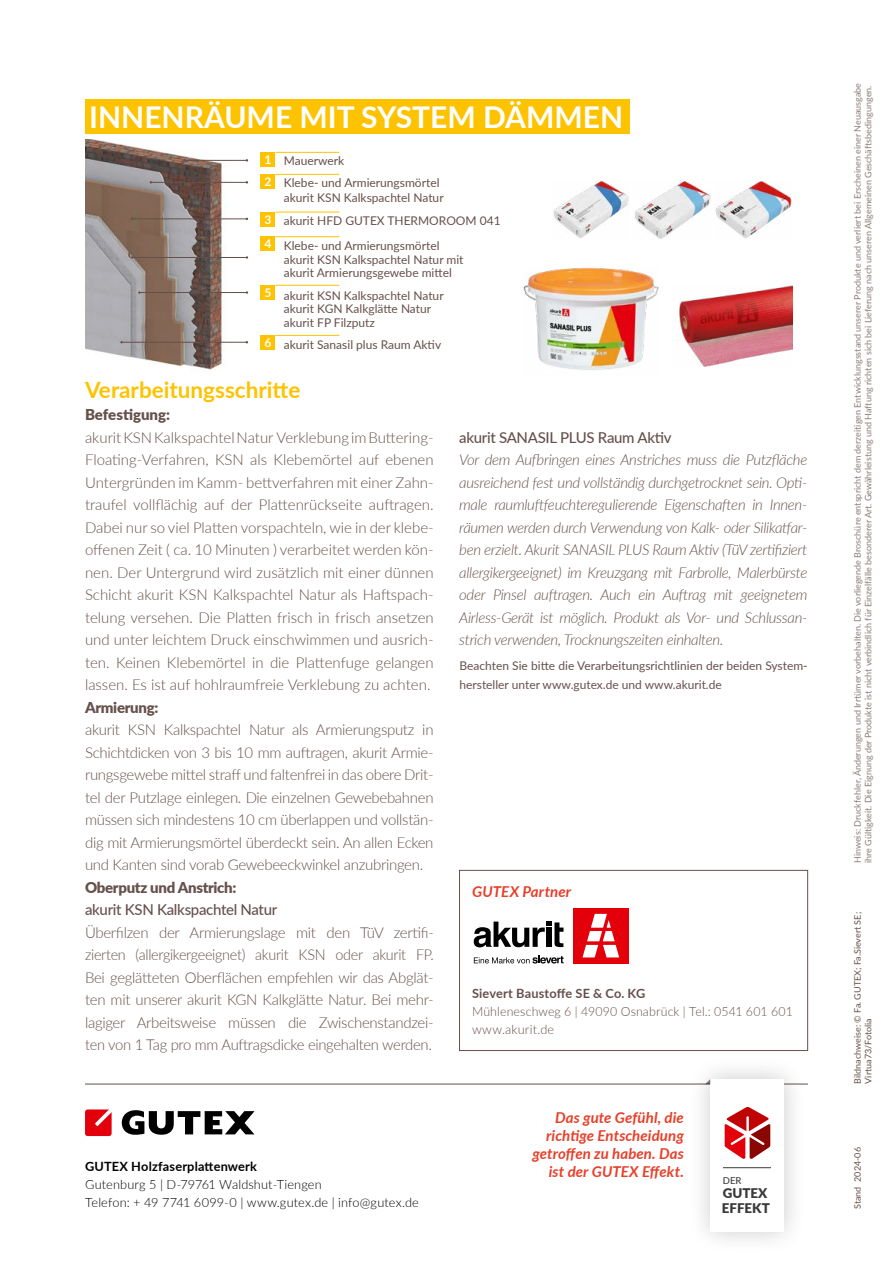
<style>
.page{position:relative;width:893px;height:1263px;background:#fff}
.page>*{position:absolute;margin:0;border:0;box-sizing:border-box;transform-origin:0 0}
.t1{font:700 30px "Lato";color:#fff}
.t2{font:700 22.5px "Lato";color:#fdc300}
.t3{font:300 15px/22.5px "Lato";letter-spacing:-.02em;color:#66514c;text-align:justify}
.t4{font:300 15px/22.5px "Lato";color:#65504b;text-align:justify}
.t5{font:italic 300 15px/22.5px "Lato";letter-spacing:-.02em;color:#66514c;text-align:justify}
.t6{font:italic 700 15px/18px "Lato";letter-spacing:.005em;color:#e83f29;text-align:right}
.t7{font:500 15px "Lato";letter-spacing:-.02em;color:#66514c}
.t8{font:900 15px "Lato";letter-spacing:-.02em;color:#66514c}
.t9{font:900 15px "Lato";color:#65504b}
.t10{font:900 13.35px/14.9px "Lato";color:#3a3a39}
.t11{font:300 12.75px/18px "Lato";letter-spacing:.01em;color:#000}
.t12{font:300 12.75px/18px "Lato";letter-spacing:.01em;color:#65504b}
.t13{font:700 12.75px "Lato";letter-spacing:.015em;color:#000}
.t14{font:700 12.75px "Lato";letter-spacing:.015em;color:#65504b}
.t15{font:12px/13.5px "Lato";color:#66514c}
.t16{font:12px/22.5px "Lato";color:#65504b}
.t17{font:700 12px "Lato";color:#fff}
.t18{font:500 9.45px "Lato";color:#3a3a39}
.t19{font:9px/10.8px "Lato";color:#8c7b77}
.t20{font:9px/10.8px "Lato";color:#65504b}
.s1{color:#65504b}
</style>
<div class="page">
<hr style="left:85px;top:1084px;width:723px;height:1px;background:#65504b">
<div style="left:687px;top:1056px;width:120px;height:199px;background:#000;opacity:.21"></div>
<svg style="left:705px;top:1079px;width:79px;height:152px"></svg>
<hr style="left:723px;top:1167px;width:48px;height:1px;background:#3a3a39">
<svg style="left:122px;top:1110px;width:132px;height:25px"></svg>
<svg style="left:85px;top:1109px;width:27px;height:27px"></svg>
<div style="left:459px;top:870px;width:349px;height:181px;border:1px solid #65504b"></div>
<div style="left:85px;top:99px;width:545px;height:34px;background:#fdc300"></div>
<img style="left:85px;top:140px;width:197px;height:230px">
<div style="left:260px;top:236px;width:15px;height:15px;background:#fdc300"></div>
<div style="left:260px;top:285px;width:15px;height:15px;background:#fdc300"></div>
<div style="left:260px;top:212px;width:15px;height:15px;background:#fdc300"></div>
<div style="left:260px;top:174px;width:15px;height:15px;background:#fdc300"></div>
<div style="left:260px;top:152px;width:15px;height:15px;background:#fdc300"></div>
<hr style="left:185px;top:160px;width:62px;height:1px;background:#65504b">
<hr style="left:151px;top:182px;width:96px;height:1px;background:#65504b">
<hr style="left:132px;top:257px;width:115px;height:1px;background:#65504b">
<hr style="left:122px;top:342px;width:125px;height:1px;background:#65504b">
<hr style="left:132px;top:218px;width:115px;height:1px;background:#65504b">
<svg style="left:474px;top:921px;width:89px;height:26px"></svg>
<div style="left:573px;top:908px;width:55px;height:55px;background:#e3000b"></div>
<svg style="left:582px;top:914px;width:37px;height:43px"></svg>
<svg style="left:474px;top:955px;width:90px;height:8px"></svg>
<img style="left:523px;top:267px;width:136px;height:103px">
<img style="left:553px;top:181px;width:76px;height:57px">
<img style="left:715px;top:181px;width:77px;height:58px">
<img style="left:679px;top:285px;width:113px;height:81px">
<img style="left:634px;top:180px;width:77px;height:59px">
<div style="left:260px;top:335px;width:15px;height:15px;background:#fdc300"></div>
<hr style="left:139px;top:292px;width:108px;height:1px;background:#65504b">
<hr style="left:275px;top:174px;width:64px;height:1px;background:#fdc300">
<hr style="left:275px;top:152px;width:64px;height:1px;background:#fdc300">
<hr style="left:275px;top:236px;width:64px;height:1px;background:#fdc300">
<hr style="left:275px;top:285px;width:64px;height:1px;background:#fdc300">
<hr style="left:275px;top:335px;width:64px;height:1px;background:#fdc300">
<hr style="left:275px;top:212px;width:64px;height:1px;background:#fdc300">
<h1 class="t1" style="left:89px;top:95px;width:535px">INNENRÄUME MIT SYSTEM DÄMMEN</h1>
<p class="t17" style="left:264px;top:151px;width:8px">1</p>
<p class="t17" style="left:264px;top:173px;width:8px">2</p>
<p class="t17" style="left:264px;top:210px;width:8px">3</p>
<p class="t17" style="left:264px;top:235px;width:8px">4</p>
<p class="t17" style="left:264px;top:284px;width:8px">5</p>
<p class="t17" style="left:264px;top:334px;width:8px">6</p>
<p class="t16" style="left:284px;top:148px;width:157px">Mauerwerk<br>Klebe- und Armierungsmörtel</p>
<p class="t15" style="left:284px;top:190px;width:161px">akurit KSN Kalkspachtel Natur</p>
<p class="t16" style="left:284px;top:207px;width:218px;line-height:25.5px">akurit HFD GUTEX THERMOROOM 041<br>Klebe- und Armierungsmörtel</p>
<p class="t15" style="left:284px;top:252px;width:181px">akurit KSN Kalkspachtel Natur mit akurit Armierungsgewebe mittel</p>
<p class="t15" style="left:284px;top:288px;width:161px">akurit KSN Kalkspachtel Natur akurit KGN Kalkglätte Natur akurit FP Filzputz</p>
<p class="t16" style="left:284px;top:333px;width:159px">akurit Sanasil plus Raum Aktiv</p>
<h2 class="t2" style="left:85px;top:373px;width:217px">Verarbeitungsschritte</h2>
<p class="t9" style="left:85px;top:403px;width:87px">Befestigung:</p>
<p class="t4" style="left:85px;top:425px;width:350px">akurit KSN Kalkspachtel Natur Verklebung im Buttering-Floating-Verfahren, KSN als Klebemörtel auf ebenen Untergründen im Kamm‑ bettverfahren mit einer Zahn&shy;traufel vollflächig auf der Plattenrückseite auftragen.<br>Dabei nur so viel Platten vorspachteln, wie in der klebe&shy;offenen Zeit ( ca. 10 Minuten ) verarbeitet werden kön&shy;nen. Der Untergrund wird zusätzlich mit einer dünnen Schicht akurit KSN Kalkspachtel Natur als Haftspach&shy;telung versehen. Die Platten frisch in frisch ansetzen und unter leichtem Druck einschwimmen und ausrich&shy;ten. Keinen Klebemörtel in die Plattenfuge gelangen lassen. Es ist auf hohlraumfreie Verklebung zu achten.</p>
<p class="t8" style="left:85px;top:696px;width:75px">Armierung:</p>
<p class="t3" style="left:85px;top:718px;width:350px">akurit KSN Kalkspachtel Natur als Armierungsputz in Schichtdicken von 3 bis 10 mm auftragen, akurit Armie&shy;rungsgewebe mittel straff und faltenfrei in das obere Drit&shy;tel der Putzlage einlegen. Die einzelnen Gewebebahnen müssen sich mindestens 10 cm überlappen und vollstän&shy;dig mit Armierungsmörtel überdeckt sein. An allen Ecken und Kanten sind vorab Gewebeeckwinkel anzubringen.</p>
<p class="t8" style="left:85px;top:876px;width:153px">Oberputz und Anstrich:</p>
<p class="t7" style="left:85px;top:899px;width:194px">akurit KSN Kalkspachtel Natur</p>
<p class="t3" style="left:85px;top:920px;width:350px">Überfilzen der Armierungslage mit den TüV zertifi&shy;zierten (allergikergeeignet) akurit KSN oder akurit FP.<br>Bei geglätteten Oberflächen empfehlen wir das Abglät&shy;ten mit unserer akurit KGN Kalkglätte Natur. Bei mehr&shy;lagiger Arbeitsweise müssen die Zwischenstandzei&shy;ten von 1 Tag pro mm Auftragsdicke eingehalten werden.</p>
<p class="t13" style="left:85px;top:1157px;width:173px">GUTEX Holzfaserplattenwerk</p>
<p class="t11" style="left:85px;top:1175px;width:335px">Gutenburg 5 | D-79761 Waldshut-Tiengen<br>Telefon: + 49 7741 6099-0 | www.gutex.de | info@gutex.de</p>
<p class="t7" style="left:459px;top:426px;width:214px">akurit SANASIL PLUS Raum Aktiv</p>
<p class="t5" style="left:459px;top:448px;width:350px">Vor dem Aufbringen eines Anstriches muss die Putzfläche ausreichend fest und vollständig durchgetrocknet sein. Opti&shy;male raumluftfeuchteregulierende Eigenschaften in Innen&shy;räumen werden durch Verwendung von Kalk- oder Silikatfar&shy;ben erzielt. Akurit SANASIL PLUS Raum Aktiv (TüV zertifiziert allergikergeeignet) im Kreuzgang mit Farbrolle, Malerbürste oder Pinsel auftragen. Auch ein Auftrag mit geeignetem Airless-Gerät ist möglich. Produkt als Vor- und Schlussan&shy;strich verwenden, Trocknungszeiten einhalten.</p>
<p class="t15" style="left:459px;top:655px;width:350px;line-height:19.5px"><span class="s1">Beachten Sie bitte die Verarbeitungsrichtlinien der</span> beiden System&shy;hersteller unter www.gutex.de und www.akurit.de</p>
<p class="t6" style="left:472px;top:882px;width:100px">GUTEX Partner</p>
<p class="t14" style="left:472px;top:984px;width:175px">Sievert Baustoffe SE &amp; Co. KG</p>
<p class="t12" style="left:472px;top:1002px;width:322px">Mühleneschweg 6 | 49090 Osnabrück | Tel.: 0541 601 601 www.akurit.de</p>
<p class="t6" style="left:532px;top:1108px;width:153px">Das gute Gefühl, die richtige Entscheidung getroffen zu haben. Das ist der GUTEX Effekt.</p>
<p class="t18" style="left:723px;top:1173px;width:20px">DER</p>
<p class="t10" style="left:722px;top:1185px;width:49px">GUTEX<br>EFFEKT</p>
<p class="t19" style="left:852px;top:863px;width:782px;rotate:-90deg">Hinweis: Druckfehler, Änderungen und Irrtümer vorbehalten. Die vorliegende Broschüre entspricht dem derzeitigen Entwicklungsstand unserer Produkte und verliert bei Erscheinen einer Neuausgabe ihre Gültigkeit. Die Eignung der Produkte ist nicht verbindlich für Einzelfälle besonderer Art. Gewährleistung und Haftung richten sich bei Lieferung nach unseren Allgemeinen Geschäftsbedingungen.</p>
<p class="t20" style="left:852px;top:1084px;width:173px;rotate:-90deg">Bildnachweise: © Fa. GUTEX; Fa.Sievert SE;<br>Virtua73/Fotolia</p>
<p class="t20" style="left:852px;top:1209px;width:63px;rotate:-90deg">Stand 2024-06</p>
</div>
